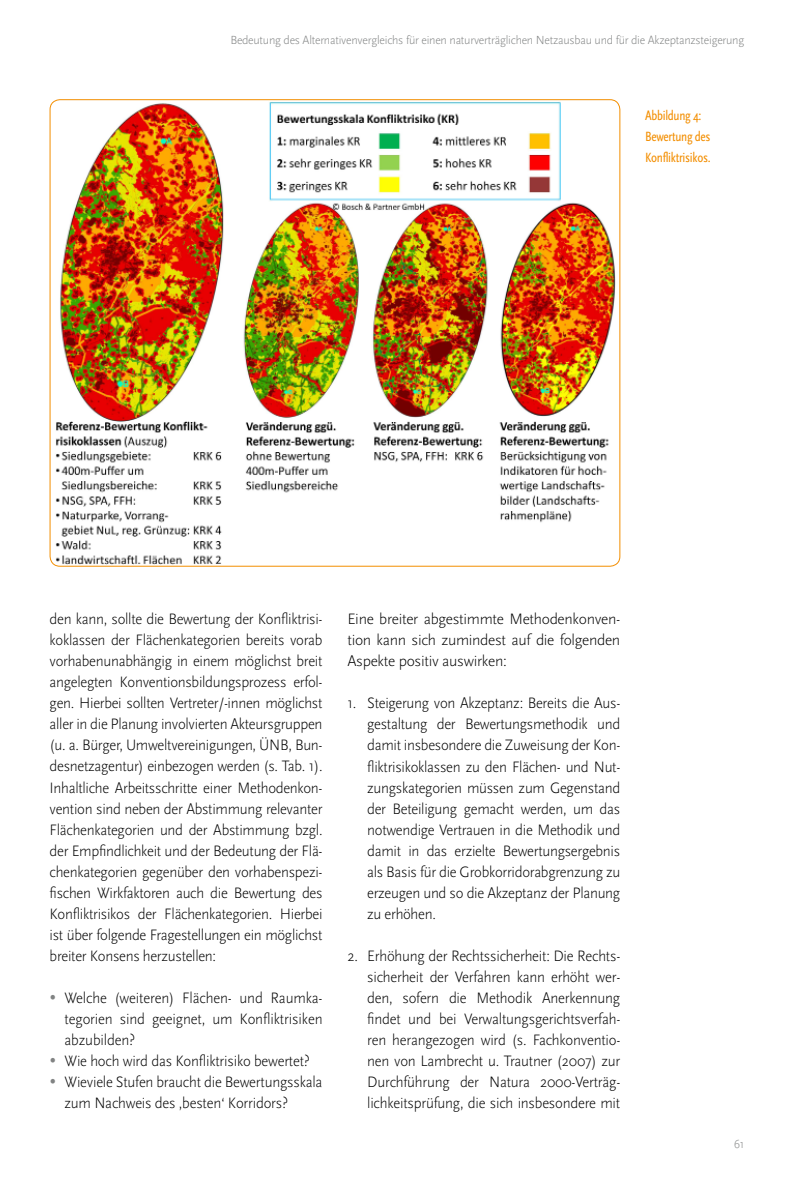
<style>
.page{position:relative;width:794px;height:1191px;background:#fff}
.page>*{position:absolute;margin:0;border:0;box-sizing:border-box;transform-origin:0 0}
.t1{font:300 15.75px/21px "Scala Sans Pro";letter-spacing:-.015em;color:#000;text-align:justify;scale:.95 1}
.t2{font:300 15.75px/21px "Scala Sans Pro";letter-spacing:-.015em;color:#000;text-align:justify}
.t3{font:condensed 14px/21px "Scala Sans Pro";letter-spacing:-.02em;color:#f38e00;scale:.95 1}
.t4{font:300 12.25px "Scala Sans Pro";letter-spacing:-.02em;color:#818383}
.s1{color:#818383}
</style>
<div class="page">
<img style="left:50px;top:100px;width:570px;height:466px;border-radius:10px">
<p class="t4" style="left:230px;top:35px;width:515px">Bedeutung des Alternativenvergleichs für einen naturverträglichen Netzausbau und für die Akzeptanzsteigerung</p>
<p class="t3" style="left:645px;top:106px;width:70px">Abbildung 4:<br>Bewertung des<br>Konfliktrisikos.</p>
<p class="t1" style="left:50px;top:610px;width:289px">den kann, sollte die Bewertung der Konfliktrisi&shy;koklassen der Flächenkategorien bereits vorab vorhabenunabhängig in einem möglichst breit angelegten Konventionsbildungsprozess erfol&shy;gen. Hierbei sollten Vertreter/-innen möglichst aller in die Planung involvierten Akteursgruppen (u. a. Bürger, Umweltvereinigungen, ÜNB, Bun&shy;desnetzagentur) einbezogen werden (s. Tab. 1).<br>Inhaltliche Arbeitsschritte einer Methodenkon&shy;vention sind neben der Abstimmung relevanter Flächenkategorien und der Abstimmung bzgl. der Empfindlichkeit und der Bedeutung der Flä&shy;chenkategorien gegenüber den vorhabenspezi&shy;fischen Wirkfaktoren auch die Bewertung des Konfliktrisikos der Flächenkategorien. Hierbei ist über folgende Fragestellungen ein möglichst breiter Konsens herzustellen:</p>
<p class="t1" style="left:64px;top:988px;width:273px;text-indent:-15px"><span class="s1">•</span> Welche (weiteren) Flächen- und Raumka&shy;tegorien sind geeignet, um Konfliktrisiken abzubilden?</p>
<p class="t1" style="left:50px;top:1051px;width:275px"><span class="s1">•</span> Wie hoch wird das Konfliktrisiko bewertet?</p>
<p class="t1" style="left:64px;top:1072px;width:273px;text-indent:-15px"><span class="s1">•</span> Wieviele Stufen braucht die Bewertungsskala zum Nachweis des ‚besten‘ Korridors?</p>
<p class="t2" style="left:347px;top:610px;width:274px">Eine breiter abgestimmte Methodenkonven&shy;tion kann sich zumindest auf die folgenden Aspekte positiv auswirken:</p>
<p class="t1" style="left:367px;top:694px;width:268px;text-indent:-20px">1. Steigerung von Akzeptanz: Bereits die Aus&shy;gestaltung der Bewertungsmethodik und damit insbesondere die Zuweisung der Kon&shy;fliktrisikoklassen zu den Flächen- und Nut&shy;zungskategorien müssen zum Gegenstand der Beteiligung gemacht werden, um das notwendige Vertrauen in die Methodik und damit in das erzielte Bewertungsergebnis als Basis für die Grobkorridorabgrenzung zu erzeugen und so die Akzeptanz der Planung zu erhöhen.</p>
<p class="t1" style="left:367px;top:946px;width:268px;text-indent:-20px">2. Erhöhung der Rechtssicherheit: Die Rechts&shy;sicherheit der Verfahren kann erhöht wer&shy;den, sofern die Methodik Anerkennung findet und bei Verwaltungsgerichtsverfah&shy;ren herangezogen wird (s. Fachkonventio&shy;nen von Lambrecht u. Trautner (2007) zur Durchführung der Natura 2000-Verträg&shy;lichkeitsprüfung, die sich insbesondere mit</p>
<p class="t4" style="left:733px;top:1139px;width:12px">61</p>
</div>
